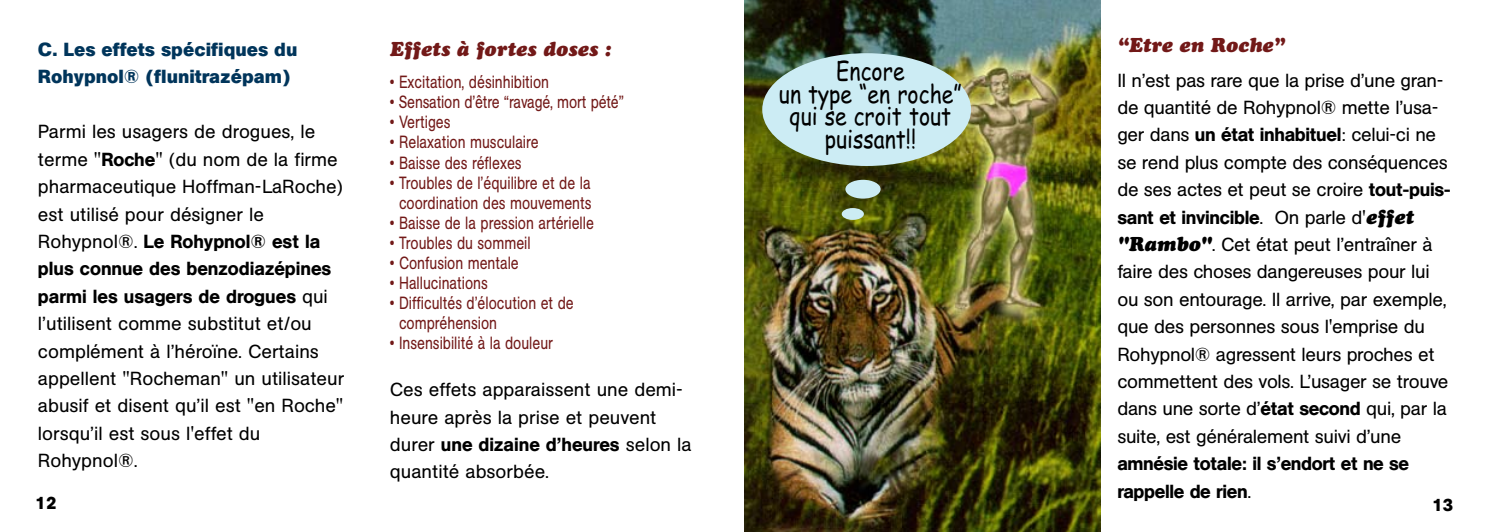
<style>
.page{position:relative;width:1489px;height:532px;background:#fff}
.page>*{position:absolute;margin:0;border:0;box-sizing:border-box;transform-origin:0 0}
.t1{font:25px/22.5px "Comic Sans MS";color:#000;text-align:center;scale:.85 1}
.t2{font:italic 900 20px "Cooper";color:#721918}
.t3{font:18.75px/27.5px "AG Buch BQ";letter-spacing:-.015em;color:#000}
.t4{font:700 18.75px/27.5px "AG Buch BQ";color:#00355b}
.t5{font:17.5px/20px "AG Buch BQ";color:#721918;text-align:center;scale:.8 1}
.t6{font:700 17.5px "AG Buch BQ";color:#000}
.s1{font-weight:500}
.s2{font-family:"Cooper";font-weight:900;font-style:italic;font-size:20px}
</style>
<div class="page">
<img style="left:744px;top:0;width:356px;height:531px">
<div style="left:762px;top:53px;width:209px;height:113px;background:#ccecf4;border-radius:50%"></div>
<div style="left:845px;top:180px;width:35px;height:18px;background:#ccecf4;border-radius:50%"></div>
<div style="left:841px;top:208px;width:22px;height:12px;background:#ccecf4;border-radius:50%"></div>
<p class="t2" style="left:1117px;top:34px;width:169px">“Etre en Roche”</p>
<p class="t3" style="left:1117px;top:66px;width:335px">Il n’est pas rare que la prise d’une gran&shy;de quantité de Rohypnol® mette l’usa&shy;ger dans <span class="s1">un état inhabituel</span>: celui-ci ne se rend plus compte des conséquences de ses actes et peut se croire <span class="s1">tout-puis&shy;sant et invincible</span>. On parle d'<span class="s2">effet "Rambo"</span>. Cet état peut l’entraîner à faire des choses dangereuses pour lui ou son entourage. Il arrive, par exemple, que des personnes sous l'emprise du Rohypnol® agressent leurs proches et commettent des vols. L’usager se trouve dans une sorte d’<span class="s1">état second</span> qui, par la suite, est généralement suivi d’une <span class="s1">amnésie totale: il s’endort et ne se rappelle de rien</span>.</p>
<p class="t2" style="left:390px;top:37px;width:222px">Effets à fortes doses :</p>
<p class="t5" style="left:390px;top:72px;width:200px">• Excitation, désinhibition</p>
<p class="t5" style="left:390px;top:92px;width:294px">• Sensation d’être “ravagé, mort pété”</p>
<p class="t5" style="left:390px;top:112px;width:77px">• Vertiges</p>
<p class="t5" style="left:390px;top:132px;width:187px">• Relaxation musculaire</p>
<p class="t5" style="left:390px;top:152px;width:166px">• Baisse des réflexes</p>
<p class="t5" style="left:390px;top:172px;width:253px">• Troubles de l’équilibre et de la coordination des mouvements</p>
<p class="t5" style="left:390px;top:212px;width:256px">• Baisse de la pression artérielle</p>
<p class="t5" style="left:390px;top:232px;width:177px">• Troubles du sommeil</p>
<p class="t5" style="left:390px;top:252px;width:162px">• Confusion mentale</p>
<p class="t5" style="left:390px;top:272px;width:124px">• Hallucinations</p>
<p class="t5" style="left:399px;top:292px;width:220px;text-align:left;text-indent:-9px">• Difficultés d’élocution et de compréhension</p>
<p class="t5" style="left:390px;top:332px;width:205px">• Insensibilité à la douleur</p>
<p class="t3" style="left:390px;top:375px;width:303px">Ces effets apparaissent une demi&shy;heure après la prise et peuvent durer <span class="s1">une dizaine d’heures</span> selon la quantité absorbée.</p>
<p class="t4" style="left:38px;top:35px;width:261px">C. Les effets spécifiques du<br>Rohypnol® (flunitrazépam)</p>
<p class="t3" style="left:38px;top:118px;width:308px">Parmi les usagers de drogues, le terme "<span class="s1">Roche</span>" (du nom de la firme pharmaceutique Hoffman-LaRoche) est utilisé pour désigner le<br>Rohypnol®. <span class="s1">Le Rohypnol® est la plus connue des benzodiazépines parmi les usagers de drogues</span> qui l’utilisent comme substitut et/ou complément à l’héroïne. Certains appellent "Rocheman" un utilisateur abusif et disent qu’il est "en Roche" lorsqu’il est sous l'effet du<br>Rohypnol®.</p>
<p class="t1" style="left:779px;top:60px;width:217px">Encore<br>un type “en roche” qui se croit tout puissant!!</p>
<p class="t6" style="left:36px;top:493px;width:23px">12</p>
<p class="t6" style="left:1432px;top:495px;width:23px">13</p>
</div>
